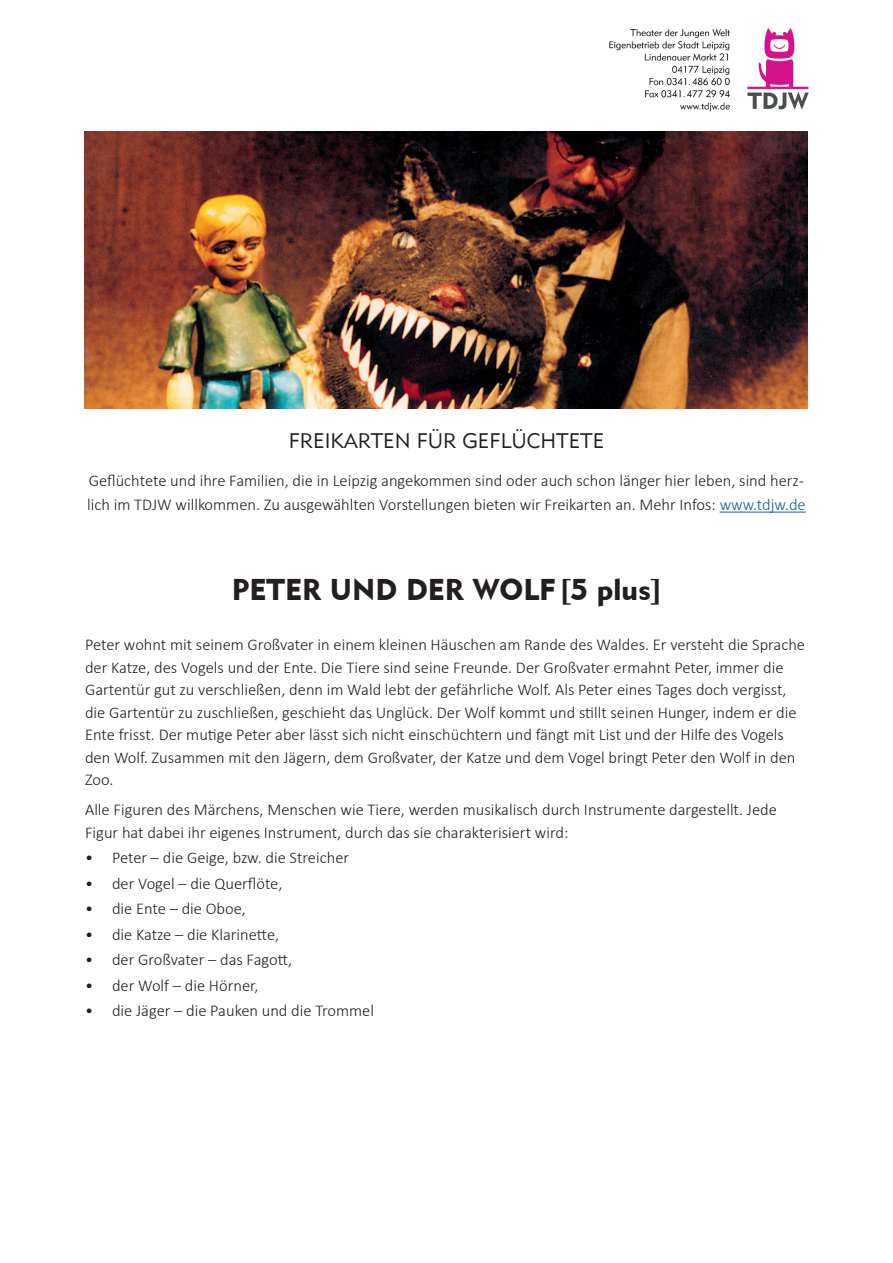
<style>
.page{position:relative;width:893px;height:1263px;background:#fff}
.page>*{position:absolute;margin:0;border:0;box-sizing:border-box;transform-origin:0 0}
.t1{font:30px "Geometric 415 BT Black A";color:#231f20}
.t2{font:21px "Geometric 415 BT Lite A";color:#231f20}
.t3{font:300 16.5px/22.5px "Calibri";color:#231f20}
.s1{color:#175d9e}
</style>
<div class="page">
<img style="left:583px;top:28px;width:226px;height:104px">
<img style="left:84px;top:132px;width:724px;height:277px">
<hr style="left:720px;top:512px;width:86px;height:1px;background:#175d9e">
<p class="t2" style="left:289px;top:427px;width:317px">FREIKARTEN FÜR GEFLÜCHTETE</p>
<p class="t3" style="left:87px;top:468px;width:720px;line-height:24px">Geflüchtete und ihre Familien, die in Leipzig angekommen sind oder auch schon länger hier leben, sind herz&shy;lich im TDJW willkommen. Zu ausgewählten Vorstellungen bieten wir Freikarten an. Mehr Infos: <span class="s1">www.tdjw.de</span></p>
<h1 class="t1" style="left:232px;top:571px;width:431px">PETER UND DER WOLF [5 plus]</h1>
<p class="t3" style="left:85px;top:633px;width:722px">Peter wohnt mit seinem Großvater in einem kleinen Häuschen am Rande des Waldes. Er versteht die Sprache der Katze, des Vogels und der Ente. Die Tiere sind seine Freunde. Der Großvater ermahnt Peter, immer die Gartentür gut zu verschließen, denn im Wald lebt der gefährliche Wolf. Als Peter eines Tages doch vergisst, die Gartentür zu zuschließen, geschieht das Unglück. Der Wolf kommt und stillt seinen Hunger, indem er die Ente frisst. Der mutige Peter aber lässt sich nicht einschüchtern und fängt mit List und der Hilfe des Vogels den Wolf. Zusammen mit den Jägern, dem Großvater, der Katze und dem Vogel bringt Peter den Wolf in den Zoo.</p>
<p class="t3" style="left:85px;top:798px;width:693px">Alle Figuren des Märchens, Menschen wie Tiere, werden musikalisch durch Instrumente dargestellt. Jede<br>Figur hat dabei ihr eigenes Instrument, durch das sie charakterisiert wird:</p>
<p class="t3" style="left:85px;top:846px;width:266px">• Peter – die Geige, bzw. die Streicher</p>
<p class="t3" style="left:85px;top:872px;width:199px">• der Vogel – die Querflöte,</p>
<p class="t3" style="left:85px;top:897px;width:162px">• die Ente – die Oboe,</p>
<p class="t3" style="left:85px;top:923px;width:196px">• die Katze – die Klarinette,</p>
<p class="t3" style="left:85px;top:948px;width:208px">• der Großvater – das Fagott,</p>
<p class="t3" style="left:85px;top:974px;width:175px">• der Wolf – die Hörner,</p>
<p class="t3" style="left:85px;top:999px;width:291px">• die Jäger – die Pauken und die Trommel</p>
</div>
